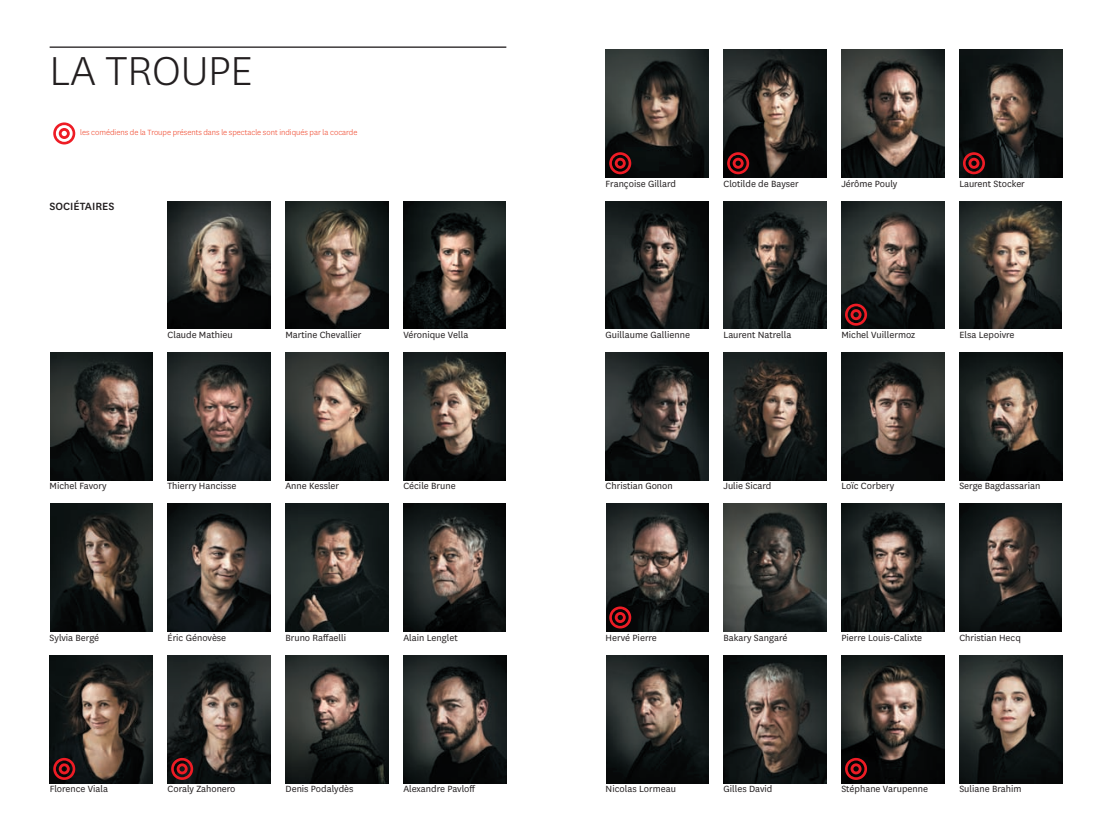
<style>
.page{position:relative;width:1112px;height:834px;background:#fff}
.page>*{position:absolute;margin:0;border:0;box-sizing:border-box;transform-origin:0 0}
.t1{font:300 47.25px "National";color:#231f20}
.t2{font:500 12.25px "National";color:#231f20}
.t3{font:10.5px "National";color:#231f20}
.t4{font:300 8.75px "National";color:#ef3e22}
</style>
<div class="page">
<hr style="left:50px;top:46px;width:456px;height:2px;background:#231f20">
<svg style="left:53px;top:122px;width:22px;height:22px"></svg>
<img style="left:167px;top:201px;width:103px;height:128px">
<img style="left:286px;top:201px;width:102px;height:128px">
<img style="left:403px;top:201px;width:103px;height:128px">
<img style="left:50px;top:352px;width:102px;height:128px">
<img style="left:167px;top:352px;width:103px;height:128px">
<img style="left:286px;top:352px;width:102px;height:128px">
<img style="left:403px;top:352px;width:103px;height:128px">
<img style="left:50px;top:503px;width:102px;height:128px">
<img style="left:168px;top:504px;width:102px;height:127px">
<img style="left:285px;top:504px;width:103px;height:127px">
<img style="left:403px;top:504px;width:103px;height:127px">
<img style="left:50px;top:655px;width:102px;height:128px">
<img style="left:168px;top:655px;width:102px;height:128px">
<img style="left:286px;top:655px;width:102px;height:128px">
<img style="left:403px;top:655px;width:103px;height:128px">
<img style="left:606px;top:201px;width:102px;height:128px">
<img style="left:723px;top:201px;width:103px;height:128px">
<img style="left:841px;top:201px;width:102px;height:128px">
<img style="left:959px;top:201px;width:102px;height:128px">
<img style="left:606px;top:352px;width:102px;height:128px">
<img style="left:723px;top:352px;width:103px;height:128px">
<img style="left:841px;top:352px;width:102px;height:128px">
<img style="left:959px;top:352px;width:103px;height:128px">
<img style="left:606px;top:504px;width:102px;height:127px">
<img style="left:723px;top:504px;width:103px;height:127px">
<img style="left:841px;top:504px;width:102px;height:127px">
<img style="left:959px;top:504px;width:102px;height:127px">
<img style="left:606px;top:655px;width:102px;height:128px">
<img style="left:723px;top:655px;width:103px;height:128px">
<img style="left:841px;top:655px;width:102px;height:128px">
<img style="left:959px;top:655px;width:102px;height:128px">
<img style="left:605px;top:50px;width:103px;height:127px">
<img style="left:723px;top:50px;width:103px;height:127px">
<img style="left:841px;top:50px;width:102px;height:127px">
<img style="left:959px;top:50px;width:102px;height:127px">
<svg style="left:609px;top:152px;width:22px;height:22px"></svg>
<svg style="left:171px;top:757px;width:22px;height:22px"></svg>
<svg style="left:727px;top:152px;width:22px;height:22px"></svg>
<svg style="left:844px;top:303px;width:22px;height:22px"></svg>
<svg style="left:609px;top:606px;width:22px;height:22px"></svg>
<svg style="left:844px;top:757px;width:22px;height:22px"></svg>
<svg style="left:962px;top:152px;width:22px;height:22px"></svg>
<svg style="left:53px;top:757px;width:22px;height:22px"></svg>
<h1 class="t1" style="left:50px;top:54px;width:205px">LA TROuPE</h1>
<p class="t4" style="left:80px;top:130px;width:278px">les comédiens de la Troupe présents dans le spectacle sont indiqués par la cocarde</p>
<p class="t2" style="left:50px;top:199px;width:66px">SOCIÉTAIRES</p>
<p class="t3" style="left:167px;top:328px;width:67px">Claude Mathieu</p>
<p class="t3" style="left:285px;top:328px;width:78px">Martine Chevallier</p>
<p class="t3" style="left:403px;top:328px;width:66px">Véronique Vella</p>
<p class="t3" style="left:50px;top:479px;width:58px">Michel Favory</p>
<p class="t3" style="left:167px;top:479px;width:70px">Thierry Hancisse</p>
<p class="t3" style="left:285px;top:479px;width:55px">Anne Kessler</p>
<p class="t3" style="left:403px;top:479px;width:54px">Cécile Brune</p>
<p class="t3" style="left:50px;top:631px;width:51px">Sylvia Bergé</p>
<p class="t3" style="left:167px;top:631px;width:60px">Éric Génovèse</p>
<p class="t3" style="left:285px;top:631px;width:62px">Bruno Raffaelli</p>
<p class="t3" style="left:403px;top:631px;width:56px">Alain Lenglet</p>
<p class="t3" style="left:50px;top:782px;width:60px">Florence Viala</p>
<p class="t3" style="left:285px;top:782px;width:70px">Denis Podalydès</p>
<p class="t3" style="left:403px;top:782px;width:74px">Alexandre Pavloff</p>
<p class="t3" style="left:167px;top:782px;width:69px">Coraly Zahonero</p>
<p class="t3" style="left:605px;top:177px;width:72px">Françoise Gillard</p>
<p class="t3" style="left:723px;top:177px;width:77px">Clotilde de Bayser</p>
<p class="t3" style="left:841px;top:177px;width:57px">Jérôme Pouly</p>
<p class="t3" style="left:959px;top:177px;width:67px">Laurent Stocker</p>
<p class="t3" style="left:605px;top:328px;width:86px">Guillaume Gallienne</p>
<p class="t3" style="left:723px;top:328px;width:69px">Laurent Natrella</p>
<p class="t3" style="left:841px;top:328px;width:75px">Michel Vuillermoz</p>
<p class="t3" style="left:959px;top:328px;width:57px">Elsa Lepoivre</p>
<p class="t3" style="left:605px;top:479px;width:69px">Christian Gonon</p>
<p class="t3" style="left:723px;top:479px;width:49px">Julie Sicard</p>
<p class="t3" style="left:841px;top:479px;width:54px">Loïc Corbery</p>
<p class="t3" style="left:959px;top:479px;width:82px">Serge Bagdassarian</p>
<p class="t3" style="left:605px;top:631px;width:53px">Hervé Pierre</p>
<p class="t3" style="left:723px;top:631px;width:65px">Bakary Sangaré</p>
<p class="t3" style="left:841px;top:631px;width:82px">Pierre Louis-Calixte</p>
<p class="t3" style="left:959px;top:631px;width:63px">Christian Hecq</p>
<p class="t3" style="left:605px;top:782px;width:72px">Nicolas Lormeau</p>
<p class="t3" style="left:723px;top:782px;width:50px">Gilles David</p>
<p class="t3" style="left:841px;top:782px;width:88px">Stéphane Varupenne</p>
<p class="t3" style="left:959px;top:782px;width:64px">Suliane Brahim</p>
</div>
